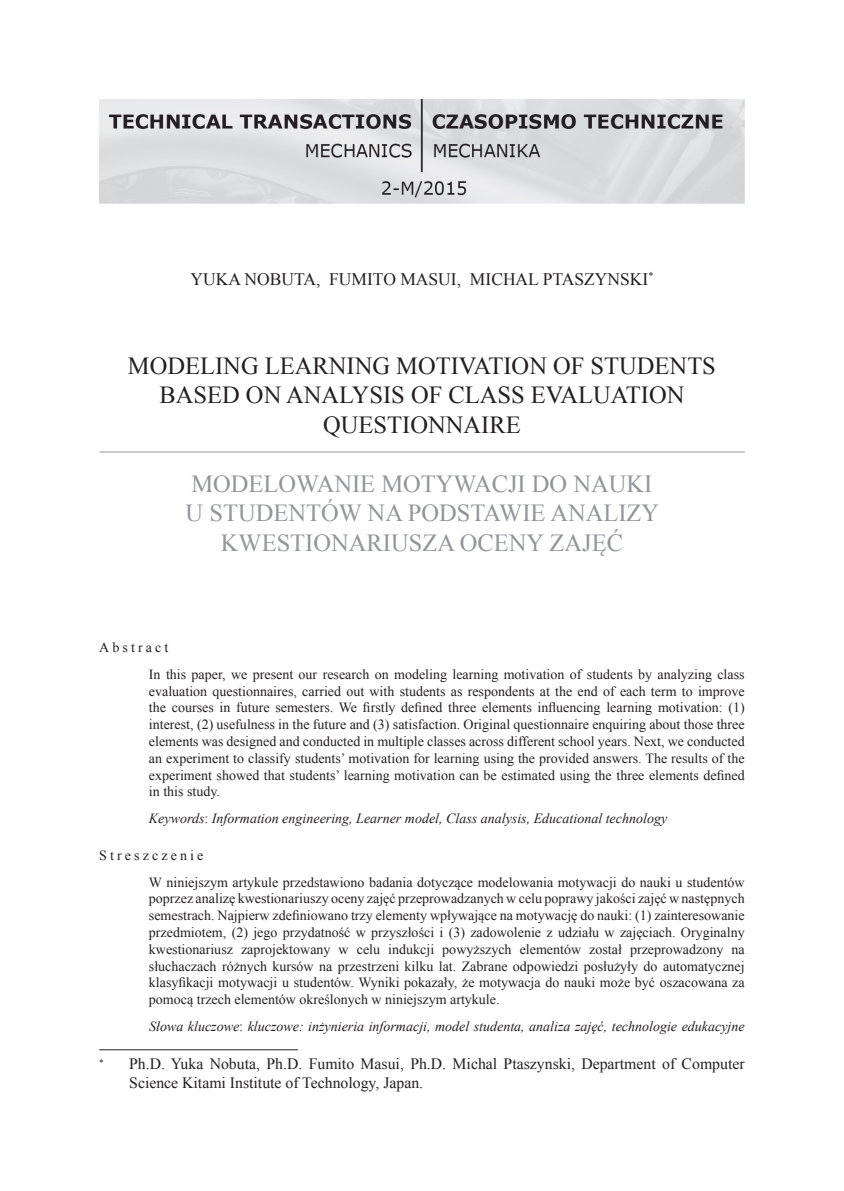
<style>
.page{position:relative;width:844px;height:1191px;background:#fff}
.page>*{position:absolute;margin:0;border:0;box-sizing:border-box;transform-origin:0 0}
.t1{font:24.5px/29.4px "Times New Roman";color:#231f20;text-align:center}
.t2{font:24.5px/29.4px "Times New Roman";color:#939598;text-align:center}
.t3{font:17.5px "Times New Roman";color:#231f20}
.t4{font:15.75px/18.9px "Times New Roman";color:#231f20}
.t5{font:14px/16.8px "Times New Roman";color:#231f20}
.t6{font:italic 14px "Times New Roman";color:#231f20}
.s1{font-style:normal}
</style>
<div class="page">
<hr style="left:99px;top:1049px;width:199px;height:1px;background:#231f20">
<img style="left:99px;top:99px;width:645px;height:105px">
<hr style="left:99px;top:451px;width:645px;height:1px;background:#939598">
<p class="t3" style="left:190px;top:267px;width:464px">YUKA NOBUTA, FUMITO MASUI, MICHAL PTASZYNSKI<sup>*</sup></p>
<h1 class="t1" style="left:128px;top:351px;width:589px">MODELING LEARNING MOTIVATION OF STUDENTS<br>BASED ON ANALYSIS OF CLASS EVALUATION<br>QUESTIONNAIRE</h1>
<h1 class="t2" style="left:185px;top:469px;width:475px">MODELOWANIE MOTYWACJI DO NAUKI<br>U STUDENTÓW NA PODSTAWIE ANALIZY<br>KWESTIONARIUSZA OCENY ZAJĘĆ</h1>
<p class="t5" style="left:149px;top:634px;width:597px;line-height:26.8px;text-indent:-50px">Abstract<br>In this paper, we present our research on modeling learning motivation of students by analyzing class</p>
<p class="t5" style="left:149px;top:682px;width:597px;text-align:justify">evaluation questionnaires, carried out with students as respondents at the end of each term to improve the courses in future semesters. We firstly defined three elements influencing learning motivation: (1) interest, (2) usefulness in the future and (3) satisfaction. Original questionnaire enquiring about those three elements was designed and conducted in multiple classes across different school years. Next, we conducted an experiment to classify students’ motivation for learning using the provided answers. The results of the experiment showed that students’ learning motivation can be estimated using the three elements defined in this study.</p>
<p class="t6" style="left:149px;top:809px;width:519px">Keywords<span class="s1">:</span> Information engineering, Learner model, Class analysis, Educational technology</p>
<p class="t5" style="left:149px;top:841px;width:597px;line-height:26.8px;text-indent:-50px">Streszczenie<br>W niniejszym artykule przedstawiono badania dotyczące modelowania motywacji do nauki u studentów</p>
<p class="t5" style="left:149px;top:890px;width:597px;text-align:justify">poprzez analizę kwestionariuszy oceny zajęć przeprowadzanych w celu poprawy jakości zajęć w następnych semestrach. Najpierw zdefiniowano trzy elementy wpływające na motywację do nauki: (1) zainteresowanie przedmiotem, (2) jego przydatność w przyszłości i (3) zadowolenie z udziału w zajęciach. Oryginalny kwestionariusz zaprojektowany w celu indukcji powyższych elementów został przeprowadzony na słuchaczach różnych kursów na przestrzeni kilku lat. Zabrane odpowiedzi posłużyły do automatycznej klasyfikacji motywacji u studentów. Wyniki pokazały, że motywacja do nauki może być oszacowana za pomocą trzech elementów określonych w niniejszym artykule.</p>
<p class="t6" style="left:149px;top:1016px;width:597px">Słowa kluczowe<span class="s1">:</span> kluczowe: inżynieria informacji, model studenta, analiza zajęć, technologie edukacyjne</p>
<p class="t4" style="left:129px;top:1054px;width:616px">Ph.D. Yuka Nobuta, Ph.D. Fumito Masui, Ph.D. Michal Ptaszynski, Department of Computer<br>Science Kitami Institute of Technology, Japan.</p>
</div>
